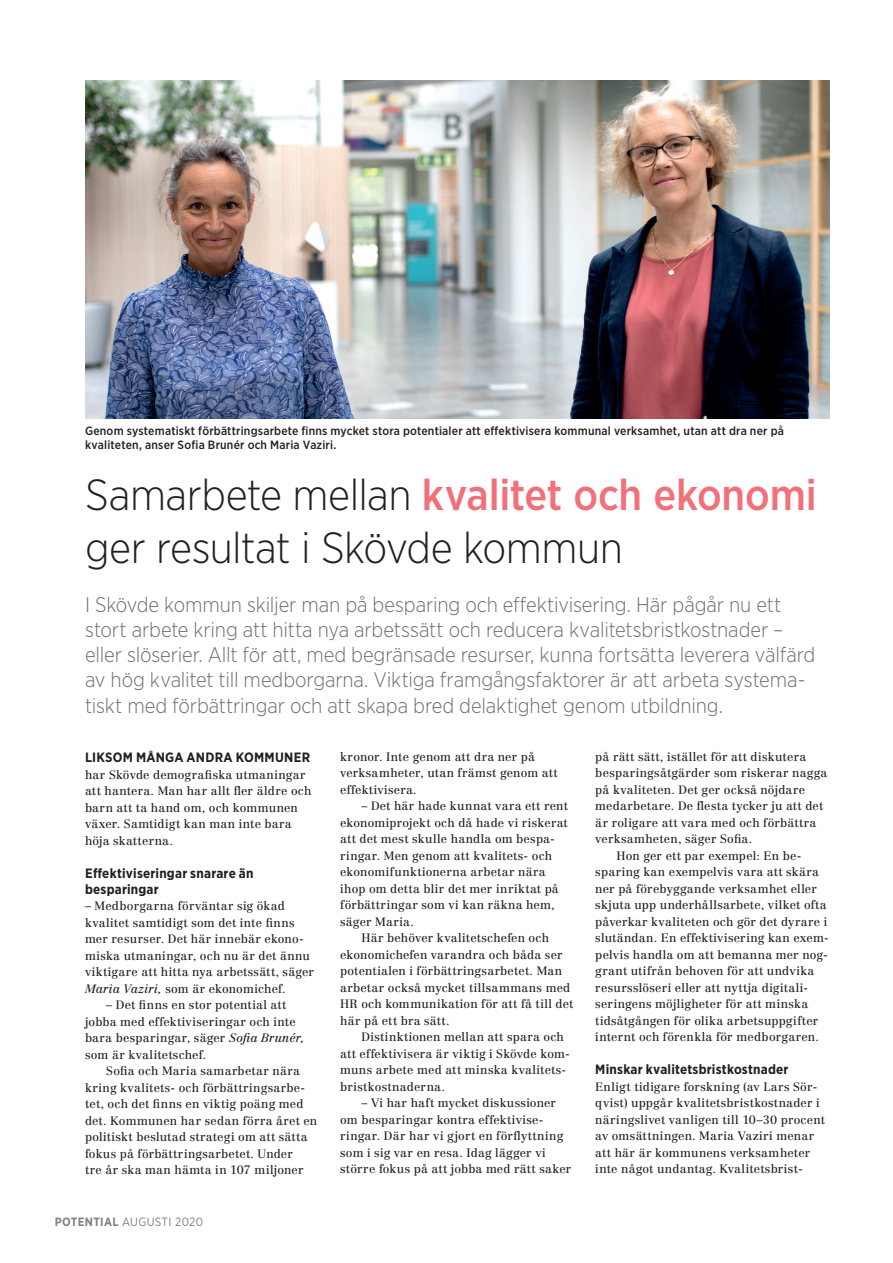
<style>
.page{position:relative;width:893px;height:1263px;background:#fff}
.page>*{position:absolute;margin:0;border:0;box-sizing:border-box;transform-origin:0 0}
.Rubrik_light{font:500 43.5px "Gotham Narrow";letter-spacing:-.005em;color:#f17079}
.Rubrik_light-2{font:300 43.5px "Gotham Narrow";letter-spacing:-.015em;color:#231f20}
.Ingress{font:300 21px/25.2px "Gotham Narrow";letter-spacing:-.005em;color:#6c6d70}
.Mellanrubrik{font:700 13.5px "Gotham Narrow";letter-spacing:.015em;color:#231f20}
.Brödtext{font:700 13.5px "Gotham Narrow";letter-spacing:.02em;color:#231f20}
.Brödtext_indrag{font:12px/16.5px "Centennial";letter-spacing:.015em;color:#231f20}
.Brödtext-2{font:12px/16.5px "Centennial";letter-spacing:.015em;color:#231f20}
.Bildtext_liten{font:500 12px/14.4px "Gotham Narrow";letter-spacing:.02em;color:#231f20}
.t1{font:12px "Gotham Narrow";letter-spacing:.025em;color:#808285}
.s1{font-weight:300;color:#231f20}
.s2{font-style:italic}
.s3{font-weight:700}
</style>
<div class="page">
<img style="left:85px;top:81px;width:744px;height:337px">
<p class="Bildtext_liten" style="left:85px;top:423px;width:700px">Genom systematiskt förbättringsarbete finns mycket stora potentialer att effektivisera kommunal verksamhet, utan att dra ner på kvaliteten, anser Sofia Brunér och Maria Vaziri.</p>
<p class="Rubrik_light" style="left:85px;top:467px;width:733px"><span class="s1">Samarbete mellan</span> kvalitet och ekonomi</p>
<p class="Rubrik_light-2" style="left:85px;top:521px;width:539px">ger resultat i Skövde kommun</p>
<p class="Ingress" style="left:85px;top:591px;width:732px">I Skövde kommun skiljer man på besparing och effektivisering. Här pågår nu ett stort arbete kring att hitta nya arbetssätt och reducera kvalitetsbristkostnader – eller slöserier. Allt för att, med begränsade resurser, kunna fortsätta leverera välfärd av hög kvalitet till medborgarna. Viktiga framgångsfaktorer är att arbeta systema&shy;tiskt med förbättringar och att skapa bred delaktighet genom utbildning.</p>
<p class="Brödtext_indrag" style="left:340px;top:748px;width:219px">kronor. Inte genom att dra ner på verksamheter, utan främst genom att effektivisera.</p>
<p class="Brödtext_indrag" style="left:340px;top:798px;width:229px;text-indent:21px">– Det här hade kunnat vara ett rent ekonomiprojekt och då hade vi riskerat att det mest skulle handla om bespa&shy;ringar. Men genom att kvalitets- och ekonomifunktionerna arbetar nära ihop om detta blir det mer inriktat på förbättringar som vi kan räkna hem, säger Maria.</p>
<p class="Brödtext_indrag" style="left:340px;top:930px;width:235px;text-indent:21px">Här behöver kvalitetschefen och ekonomichefen varandra och båda ser potentialen i förbättringsarbetet. Man arbetar också mycket tillsammans med HR och kommunikation för att få till det här på ett bra sätt.</p>
<p class="Brödtext_indrag" style="left:340px;top:1029px;width:231px;text-indent:21px">Distinktionen mellan att spara och att effektivisera är viktig i Skövde kom&shy;muns arbete med att minska kvalitets&shy;bristkostnaderna.</p>
<p class="Brödtext_indrag" style="left:340px;top:1095px;width:233px;text-indent:21px">– Vi har haft mycket diskussioner om besparingar kontra effektivise&shy;ringar. Där har vi gjort en förflyttning som i sig var en resa. Idag lägger vi större fokus på att jobba med rätt saker</p>
<p class="Brödtext" style="left:85px;top:749px;width:227px">LIKSOM MÅNGA ANDRA KOMMUNER</p>
<p class="Brödtext-2" style="left:85px;top:766px;width:228px">har Skövde demografiska utmaningar att hantera. Man har allt fler äldre och barn att ta hand om, och kommunen växer. Samtidigt kan man inte bara höja skatterna.</p>
<p class="Mellanrubrik" style="left:85px;top:864px;width:170px">Effektiviseringar snarare än</p>
<p class="Mellanrubrik" style="left:85px;top:880px;width:75px">besparingar</p>
<p class="Brödtext-2" style="left:85px;top:898px;width:231px">– Medborgarna förväntar sig ökad kvalitet samtidigt som det inte finns mer resurser. Det här innebär ekono&shy;miska utmaningar, och nu är det ännu viktigare att hitta nya arbetssätt, säger <span class="s2">Maria Vaziri,</span> som är ekonomichef.</p>
<p class="Brödtext_indrag" style="left:85px;top:997px;width:221px;text-indent:21px">– Det finns en stor potential att jobba med effektiviseringar och inte bara besparingar, säger <span class="s2">Sofia Brunér, </span>som är kvalitetschef.</p>
<p class="Brödtext_indrag" style="left:85px;top:1063px;width:234px;text-indent:21px">Sofia och Maria samarbetar nära kring kvalitets- och förbättringsarbe&shy;tet, och det finns en viktig poäng med det. Kommunen har sedan förra året en politiskt beslutad strategi om att sätta fokus på förbättringsarbetet. Under<br>tre år ska man hämta in 107 miljoner</p>
<p class="Brödtext_indrag" style="left:595px;top:748px;width:234px">på rätt sätt, istället för att diskutera besparingsåtgärder som riskerar nagga på kvaliteten. Det ger också nöjdare medarbetare. De flesta tycker ju att det är roligare att vara med och förbättra verksamheten, säger Sofia.</p>
<p class="Brödtext_indrag" style="left:595px;top:847px;width:235px;text-indent:21px">Hon ger ett par exempel: En be&shy;sparing kan exempelvis vara att skära ner på förebyggande verksamhet eller skjuta upp underhållsarbete, vilket ofta påverkar kvaliteten och gör det dyrare i slutändan. En effektivisering kan exem&shy;pelvis handla om att bemanna mer nog&shy;grant utifrån behoven för att undvika resursslöseri eller att nyttja digitali&shy;seringens möjligheter för att minska tidsåtgången för olika arbetsuppgifter internt och förenkla för medborgaren.</p>
<p class="Mellanrubrik" style="left:595px;top:1061px;width:195px">Minskar kvalitetsbristkostnader</p>
<p class="Brödtext-2" style="left:595px;top:1078px;width:231px">Enligt tidigare forskning (av Lars Sör&shy;qvist) uppgår kvalitetsbristkostnader i näringslivet vanligen till 10–30 procent av omsättningen. Maria Vaziri menar att här är kommunens verksamheter inte något undantag. Kvalitetsbrist-</p>
<p class="t1" style="left:55px;top:1214px;width:150px"><span class="s3">POTENTIAL</span> AUGUSTI 2020</p>
</div>
